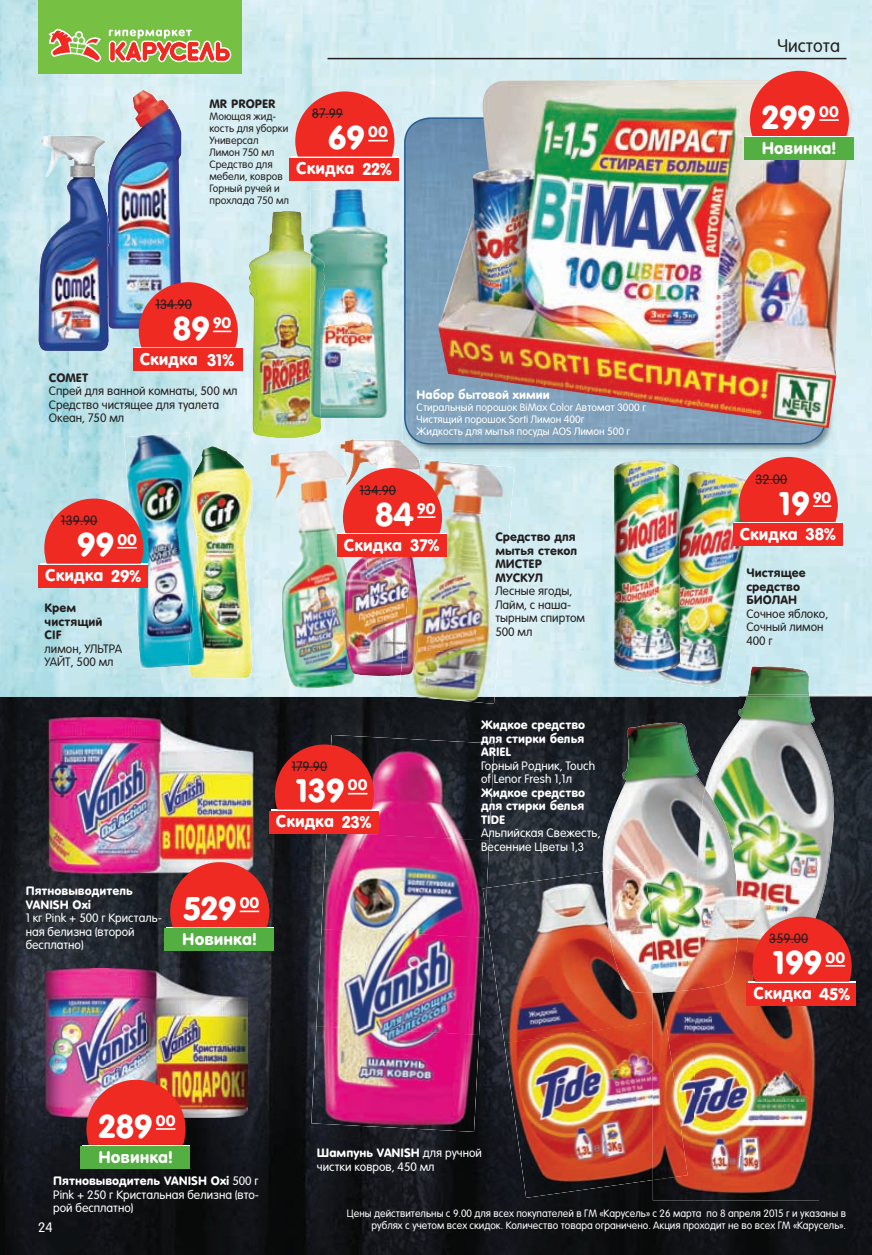
<style>
.page{position:relative;width:872px;height:1255px;background:#fff}
.page>*{position:absolute;margin:0;border:0;box-sizing:border-box;transform-origin:0 0}
.t1{font:32.4px "Sans Rounded";color:#fff}
.t2{font:300 18px "Sans Rounded";color:#231f20}
.t3{font:16.65px "Sans Rounded";color:#fff}
.t4{font:300 13.5px "Sans Rounded";color:#fff}
.t5{font:300 13.35px "Sans Rounded";color:#231f20}
.t6{font:300 12px/13.5px "Sans Rounded";color:#fff}
.t7{font:300 12px/13.5px "Sans Rounded";color:#231f20}
.t8{font:12px "Sans Rounded";color:#fff}
.t9{font:12px "Sans Rounded";color:#231f20}
.t10{font:300 10.5px/12px "Sans Rounded";color:#fff}
.t11{font:300 10.5px/12px "Sans Rounded";color:#231f20}
.s1{font-weight:400}
</style>
<div class="page">
<img style="left:0;top:0;width:436px;height:186px">
<img style="left:803px;top:134px;width:69px;height:560px">
<img style="left:0;top:186px;width:70px;height:511px">
<img style="left:299px;top:186px;width:103px;height:104px">
<img style="left:70px;top:329px;width:92px;height:368px">
<img style="left:345px;top:290px;width:91px;height:172px">
<img style="left:162px;top:342px;width:91px;height:207px">
<div style="left:761px;top:545px;width:42px;height:56px;background:#cbe9ee"></div>
<img style="left:208px;top:549px;width:46px;height:148px">
<img style="left:162px;top:668px;width:46px;height:29px">
<img style="left:761px;top:568px;width:44px;height:11px">
<img style="left:737px;top:694px;width:135px;height:3px">
<img style="left:0;top:697px;width:872px;height:557px">
<img style="left:249px;top:211px;width:73px;height:227px">
<img style="left:310px;top:189px;width:77px;height:92px">
<img style="left:321px;top:281px;width:66px;height:137px">
<img style="left:310px;top:254px;width:15px;height:123px">
<img style="left:310px;top:377px;width:11px;height:41px">
<img style="left:326px;top:735px;width:168px;height:105px">
<img style="left:321px;top:832px;width:168px;height:105px">
<img style="left:316px;top:929px;width:168px;height:105px">
<img style="left:311px;top:1026px;width:168px;height:105px">
<img style="left:402px;top:116px;width:437px;height:341px">
<img style="left:405px;top:118px;width:420px;height:326px;border-radius:26px">
<img style="left:270px;top:450px;width:87px;height:238px">
<img style="left:680px;top:467px;width:81px;height:171px">
<img style="left:646px;top:624px;width:88px;height:66px">
<img style="left:614px;top:460px;width:66px;height:212px">
<img style="left:438px;top:80px;width:414px;height:348px">
<img style="left:340px;top:444px;width:74px;height:232px">
<img style="left:415px;top:459px;width:99px;height:56px">
<img style="left:442px;top:506px;width:68px;height:56px">
<img style="left:420px;top:554px;width:86px;height:55px">
<img style="left:420px;top:602px;width:82px;height:54px">
<img style="left:399px;top:648px;width:99px;height:49px">
<img style="left:415px;top:697px;width:79px;height:6px">
<img style="left:401px;top:462px;width:19px;height:213px">
<hr style="left:734px;top:522px;width:108px;height:1px;background:#fff">
<div style="left:732px;top:523px;width:110px;height:22px;background:#ee2a23"></div>
<svg style="left:738px;top:457px;width:100px;height:65px;background:#e74c45"></svg>
<hr style="left:339px;top:533px;width:107px;height:1px;background:#fff">
<div style="left:337px;top:534px;width:109px;height:22px;background:#ee2a23"></div>
<svg style="left:343px;top:468px;width:99px;height:65px;background:#e8453e"></svg>
<hr style="left:745px;top:136px;width:108px;height:1px;background:#fff">
<div style="left:743px;top:137px;width:110px;height:22px;background:#53af42"></div>
<svg style="left:750px;top:71px;width:99px;height:65px;background:#eb4944"></svg>
<hr style="left:819px;top:119px;width:20px;height:2px;background:#fff">
<img style="left:108px;top:90px;width:73px;height:239px">
<img style="left:38px;top:135px;width:71px;height:216px">
<img style="left:108px;top:216px;width:2px;height:110px">
<img style="left:189px;top:446px;width:63px;height:232px">
<img style="left:124px;top:432px;width:73px;height:236px">
<img style="left:189px;top:479px;width:16px;height:186px">
<hr style="left:40px;top:563px;width:108px;height:2px;background:#fff">
<div style="left:38px;top:565px;width:110px;height:22px;background:#ee2a23"></div>
<svg style="left:44px;top:498px;width:99px;height:65px;background:#dd4844"></svg>
<hr style="left:135px;top:347px;width:107px;height:2px;background:#fff">
<div style="left:133px;top:349px;width:109px;height:22px;background:#ee2a23"></div>
<svg style="left:139px;top:282px;width:99px;height:65px;background:#e34743"></svg>
<hr style="left:291px;top:156px;width:108px;height:2px;background:#fff">
<div style="left:289px;top:158px;width:110px;height:22px;background:#ee2a23"></div>
<svg style="left:295px;top:91px;width:99px;height:66px;background:#e84d48"></svg>
<div style="left:854px;top:91px;width:18px;height:344px;background:#d9eff5"></div>
<img style="left:42px;top:709px;width:219px;height:171px">
<img style="left:45px;top:968px;width:202px;height:149px">
<hr style="left:82px;top:1144px;width:108px;height:2px;background:#fff">
<div style="left:80px;top:1146px;width:110px;height:22px;background:#53af42"></div>
<img style="left:86px;top:1079px;width:100px;height:65px">
<hr style="left:166px;top:927px;width:107px;height:1px;background:#fff">
<div style="left:164px;top:928px;width:110px;height:22px;background:#53af42"></div>
<svg style="left:170px;top:862px;width:99px;height:65px;background:#d83732"></svg>
<img style="left:747px;top:666px;width:62px;height:31px">
<img style="left:705px;top:697px;width:129px;height:159px">
<img style="left:738px;top:847px;width:93px;height:61px">
<img style="left:602px;top:722px;width:103px;height:150px">
<img style="left:653px;top:872px;width:44px;height:16px">
<img style="left:697px;top:787px;width:41px;height:101px">
<img style="left:485px;top:871px;width:168px;height:172px">
<img style="left:504px;top:1021px;width:149px;height:176px">
<img style="left:482px;top:887px;width:5px;height:23px">
<img style="left:603px;top:865px;width:50px;height:127px">
<img style="left:694px;top:935px;width:125px;height:265px">
<img style="left:653px;top:992px;width:41px;height:208px">
<img style="left:738px;top:888px;width:81px;height:47px">
<img style="left:653px;top:888px;width:85px;height:104px">
<img style="left:653px;top:992px;width:34px;height:187px">
<img style="left:653px;top:927px;width:9px;height:65px">
<hr style="left:271px;top:809px;width:107px;height:2px;background:#fff">
<div style="left:269px;top:811px;width:109px;height:22px;background:#ee2a23"></div>
<svg style="left:275px;top:744px;width:99px;height:65px;background:#c72722"></svg>
<hr style="left:748px;top:981px;width:108px;height:2px;background:#fff">
<div style="left:746px;top:983px;width:110px;height:22px;background:#ee2a23"></div>
<svg style="left:752px;top:916px;width:99px;height:65px;background:#d93832"></svg>
<hr style="left:769px;top:938px;width:39px;height:1px;background:#231f20">
<hr style="left:825px;top:964px;width:20px;height:2px;background:#fff">
<div style="left:38px;top:0;width:203px;height:74px;background:#76c043"></div>
<hr style="left:327px;top:58px;width:519px;height:1px;background:#231f20">
<svg style="left:48px;top:29px;width:53px;height:33px"></svg>
<svg style="left:109px;top:30px;width:122px;height:32px"></svg>
<p class="t9" style="left:209px;top:97px;width:68px">MR PROPER</p>
<p class="t11" style="left:209px;top:111px;width:81px">Моющая жид&shy;кость для уборки<br>Универсал<br>Лимон 750 мл<br>Средство для мебели, ковров<br>Горный ручей и прохлада 750 мл</p>
<p class="t5" style="left:312px;top:108px;width:33px">87.99</p>
<p class="t1" style="left:328px;top:119px;width:61px">69 <sup>00</sup></p>
<p class="t3" style="left:296px;top:159px;width:97px">Скидка 22%</p>
<p class="t5" style="left:155px;top:298px;width:38px">134.90</p>
<p class="t1" style="left:173px;top:310px;width:60px">89 <sup>90</sup></p>
<p class="t3" style="left:140px;top:349px;width:96px">Скидка 31%</p>
<p class="t7" style="left:49px;top:371px;width:190px"><span class="s1">COMET<br></span>Спрей для ванной комнаты, 500 мл<br>Средство чистящее для туалета<br>Океан, 750 мл</p>
<p class="t5" style="left:61px;top:515px;width:38px">139.90</p>
<p class="t1" style="left:77px;top:526px;width:61px">99 <sup>00</sup></p>
<p class="t3" style="left:45px;top:566px;width:97px">Скидка 29%</p>
<p class="t7" style="left:45px;top:602px;width:79px"><span class="s1">Крем чистящий<br>CIF<br></span>лимон, УЛЬТРА<br>УАЙТ, 500 мл</p>
<p class="t8" style="left:416px;top:388px;width:135px">Набор бытовой химии</p>
<p class="t10" style="left:416px;top:402px;width:231px">Стиральный порошок BiMax Color Автомат 3000 г<br>Чистящий порошок Sorti Лимон 400г<br>Жидкость для мытья посуды AOS Лимон 500 г</p>
<p class="t5" style="left:359px;top:484px;width:38px">134.90</p>
<p class="t1" style="left:375px;top:495px;width:62px">84 <sup>90</sup></p>
<p class="t3" style="left:344px;top:535px;width:97px">Скидка 37%</p>
<p class="t7" style="left:495px;top:531px;width:91px"><span class="s1">Средство для мытья стекол<br>МИСТЕР<br>МУСКУЛ<br></span>Лесные ягоды,<br>Лайм, с наша&shy;тырным спиртом<br>500 мл</p>
<p class="t5" style="left:291px;top:760px;width:37px">179.90</p>
<p class="t1" style="left:297px;top:772px;width:72px">139 <sup>00</sup></p>
<p class="t3" style="left:276px;top:811px;width:97px">Скидка 23%</p>
<p class="t6" style="left:26px;top:885px;width:138px"><span class="s1">Пятновыводитель<br>VANISH Oxi<br></span>1 кг Pink + 500 г Кристаль&shy;ная белизна (второй бесплатно)</p>
<p class="t1" style="left:184px;top:889px;width:77px">529 <sup>00</sup></p>
<p class="t3" style="left:182px;top:929px;width:76px">Новинка!</p>
<p class="t6" style="left:481px;top:719px;width:121px"><span class="s1">Жидкое средство для стирки белья<br>ARIEL<br></span>Горный Родник, Touch of Lenor Fresh 1,1л<br><span class="s1">Жидкое средство для стирки белья<br>TIDE<br></span>Альпийская Свежесть,<br>Весенние Цветы 1,3</p>
<p class="t1" style="left:99px;top:1107px;width:78px">289 <sup>00</sup></p>
<p class="t3" style="left:98px;top:1147px;width:76px">Новинка!</p>
<p class="t6" style="left:317px;top:1146px;width:167px"><span class="s1">Шампунь VANISH</span> для ручной чистки ковров, 450 мл</p>
<p class="t2" style="left:777px;top:38px;width:64px">Чистота</p>
<p class="t1" style="left:762px;top:98px;width:78px">299 <sup>00</sup></p>
<p class="t3" style="left:762px;top:138px;width:76px">Новинка!</p>
<p class="t5" style="left:755px;top:473px;width:33px">32.00</p>
<p class="t1" style="left:779px;top:484px;width:53px">19 <sup>90</sup></p>
<p class="t3" style="left:739px;top:524px;width:98px">Скидка 38%</p>
<p class="t7" style="left:746px;top:567px;width:83px"><span class="s1">Чистящее средство<br>БИОЛАН<br></span>Сочное яблоко,<br>Сочный лимон<br>400 г</p>
<p class="t5" style="left:769px;top:932px;width:40px">359.00</p>
<p class="t1" style="left:774px;top:944px;width:73px">199 <sup>00</sup></p>
<p class="t3" style="left:753px;top:983px;width:98px">Скидка 45%</p>
<p class="t6" style="left:53px;top:1174px;width:207px;text-align:justify"><span class="s1">Пятновыводитель VANISH Oxi</span> 500 г Pink + 250 г Кристальная белизна (вто&shy;рой бесплатно)</p>
<p class="t4" style="left:38px;top:1221px;width:16px">24</p>
<p class="t10" style="left:347px;top:1207px;width:500px;text-align:right">Цены действительны с 9.00 для всех покупателей в ГМ «Карусель» с 26 марта по 8 апреля 2015 г и указаны в рублях с учетом всех скидок. Количество товара ограничено. Акция проходит не во всех ГМ «Карусель».</p>
</div>
